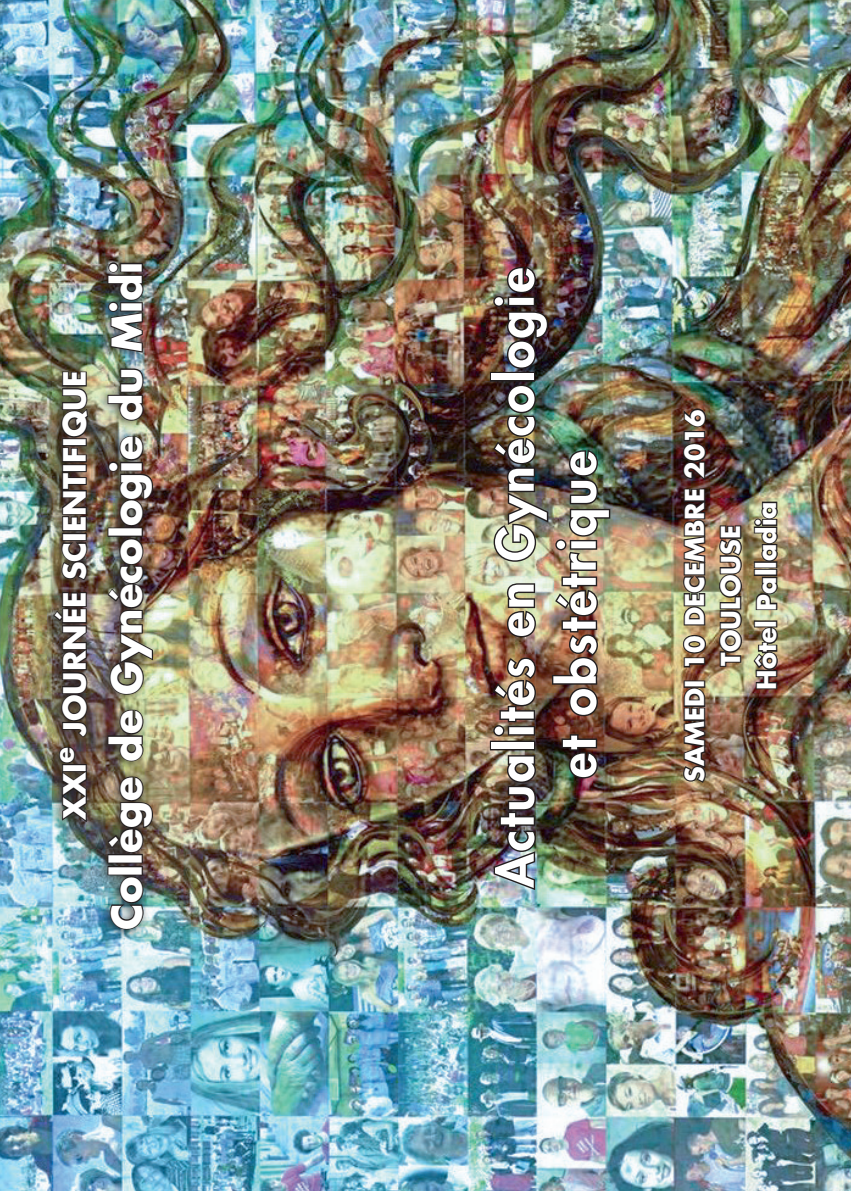
<style>
.page{position:relative;width:851px;height:1191px;background:#fff}
.page>*{position:absolute;margin:0;border:0;box-sizing:border-box;transform-origin:0 0}
.t1{font:800 50px/62px "Futura";letter-spacing:.05em;color:#fff}
.t2{font:700 40px "Futura";color:#fff}
.t3{font:700 30px "Futura";color:#fff}
.t4{font:700 25.4px/36px "Futura";color:#fff;text-align:center}
</style>
<div class="page">
<img style="left:0;top:0;width:850px;height:1191px">
<div style="left:490px;top:740px;width:45px;height:10px;border:3px solid #231f20"></div>
<div style="left:490px;top:372px;width:45px;height:10px;border:3px solid #231f20"></div>
<img style="left:492px;top:265px;width:57px;height:105px">
<img style="left:491px;top:383px;width:120px;height:509px">
<img style="left:681px;top:686px;width:25px;height:98px">
<div style="left:683px;top:680px;width:22px;height:8px;border:2px solid #231f20"></div>
<svg style="left:681px;top:633px;width:26px;height:35px"></svg>
<img style="left:681px;top:407px;width:26px;height:219px">
<img style="left:717px;top:524px;width:26px;height:144px">
<img style="left:751px;top:625px;width:27px;height:65px">
<div style="left:753px;top:620px;width:24px;height:7px;border:2px solid #231f20"></div>
<svg style="left:754px;top:575px;width:24px;height:36px"></svg>
<div style="left:753px;top:569px;width:24px;height:7px;border:2px solid #231f20"></div>
<div style="left:753px;top:561px;width:24px;height:7px;border:2px solid #231f20"></div>
<svg style="left:752px;top:500px;width:26px;height:63px;background:#746d54"></svg>
<div style="left:43px;top:255px;width:117px;height:685px;background:#231f20;opacity:.75"></div>
<svg style="left:58px;top:745px;width:30px;height:79px;background:#403b36"></svg>
<svg style="left:52px;top:591px;width:36px;height:148px;background:#453c34"></svg>
<svg style="left:60px;top:541px;width:28px;height:41px"></svg>
<div style="left:62px;top:533px;width:25px;height:8px;border:2px solid #231f20"></div>
<svg style="left:61px;top:471px;width:27px;height:61px;background:#42362f"></svg>
<div style="left:62px;top:464px;width:25px;height:8px;border:2px solid #231f20"></div>
<svg style="left:61px;top:446px;width:27px;height:17px"></svg>
<div style="left:62px;top:438px;width:25px;height:8px;border:2px solid #231f20"></div>
<svg style="left:60px;top:370px;width:29px;height:68px;background:#4a4538"></svg>
<svg style="left:109px;top:875px;width:35px;height:55px;background:#4b6167"></svg>
<div style="left:107px;top:866px;width:36px;height:9px;border:2px solid #231f20"></div>
<div style="left:107px;top:854px;width:36px;height:9px;border:2px solid #231f20"></div>
<svg style="left:106px;top:775px;width:48px;height:78px;background:#594f3f"></svg>
<svg style="left:106px;top:708px;width:38px;height:54px;background:#585043"></svg>
<img style="left:106px;top:537px;width:48px;height:158px">
<div style="left:107px;top:527px;width:36px;height:10px;border:2px solid #231f20"></div>
<img style="left:107px;top:435px;width:47px;height:92px">
<img style="left:106px;top:367px;width:38px;height:55px">
<img style="left:106px;top:261px;width:38px;height:93px">
<p class="t3" style="left:54px;top:820px;width:451px;rotate:-90deg">XXI<sup>e</sup> JOURNÉE SCIENTIFIQUE</p>
<h2 class="t2" style="left:100px;top:929px;width:669px;rotate:-90deg">Collège de Gynécologie du Midi</h2>
<h1 class="t1" style="left:484px;top:778px;width:512px;text-indent:-110px;rotate:-90deg">Actualités en Gynécologie et obstétrique</h1>
<p class="t4" style="left:676px;top:782px;width:374px;rotate:-90deg">SAMEDI 10 DECEMBRE 2016<br>TOULOUSE<br>Hôtel Palladia</p>
</div>
